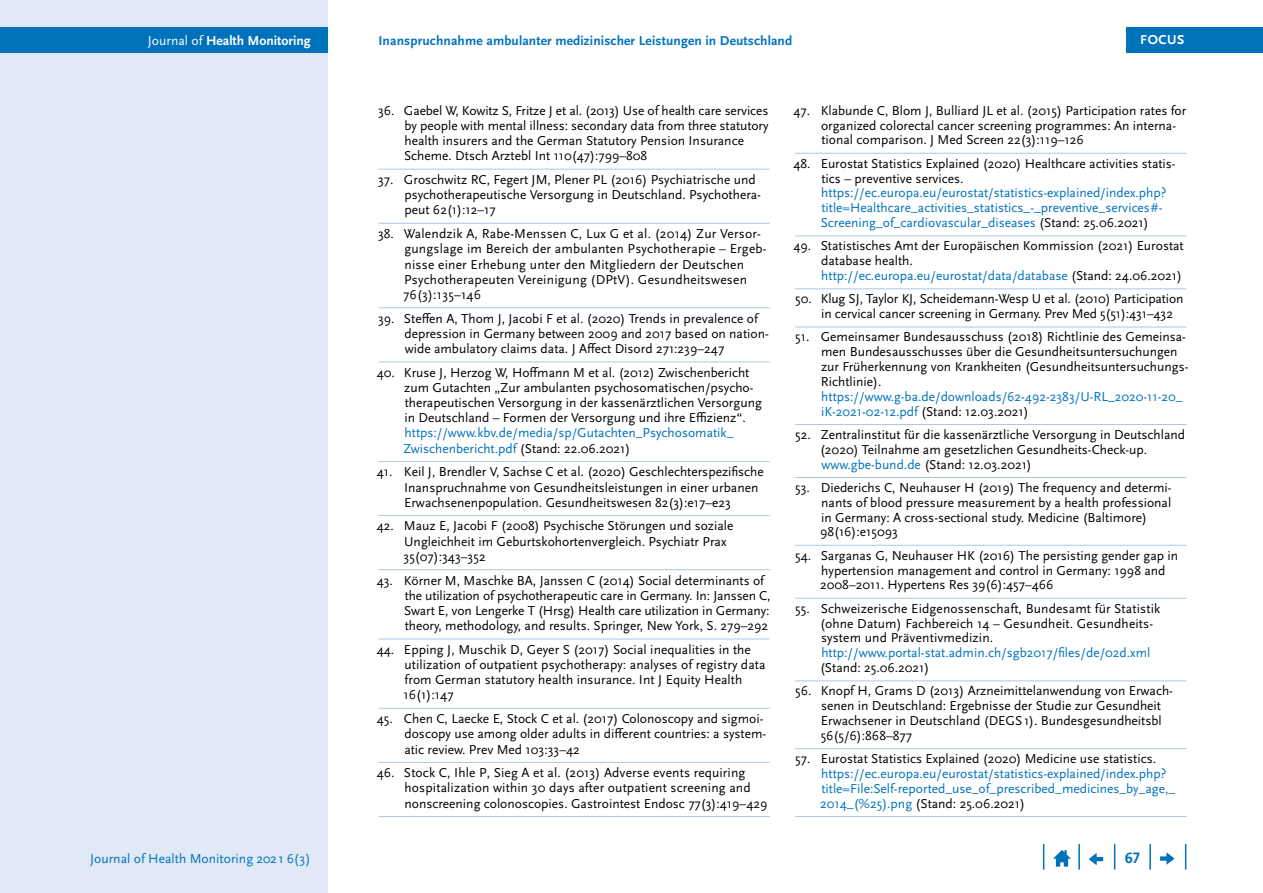
<style>
.page{position:relative;width:1263px;height:893px;background:#fff}
.page>*{position:absolute;margin:0;border:0;box-sizing:border-box;transform-origin:0 0}
.t1{font:700 15.75px "Scala Sans Pro";color:#0072bc}
.t2{font:13.65px "Scala Sans Pro";color:#0072bc}
.t3{font:700 13.65px "Scala Sans Pro";color:#fff}
.Literaturverzeichnis{font:13.5px/15.1px "Scala Sans Pro";color:#000}
.Literaturverzeichnis-2{font:13.5px/14.9px "Scala Sans Pro";color:#0072bc}
.t4{font:700 13.5px "Scala Sans Pro";letter-spacing:.01em;color:#0072bc}
.t5{font:700 13.5px "Scala Sans Pro";letter-spacing:.04em;color:#fff}
.s1{font-weight:400}
.s2{color:#0072bc}
.s3{color:#000}
</style>
<div class="page">
<div style="left:0;top:0;width:327px;height:893px;background:#e1e8f6"></div>
<div style="left:0;top:28px;width:327px;height:25px;background:#0072bc"></div>
<svg style="left:1185px;top:844px;width:1px;height:26px"></svg>
<hr style="left:1149px;top:844px;width:2px;height:26px;background:#0072bc">
<svg style="left:1114px;top:844px;width:1px;height:26px"></svg>
<hr style="left:1078px;top:844px;width:2px;height:26px;background:#0072bc">
<svg style="left:1043px;top:844px;width:1px;height:26px"></svg>
<svg style="left:1053px;top:850px;width:18px;height:17px"></svg>
<svg style="left:1089px;top:853px;width:14px;height:12px"></svg>
<svg style="left:1160px;top:852px;width:14px;height:13px"></svg>
<div style="left:1126px;top:28px;width:137px;height:25px;background:#0072bc"></div>
<hr style="left:795px;top:153px;width:391px;height:1px;background:#afc5e7">
<hr style="left:795px;top:235px;width:391px;height:1px;background:#afc5e7">
<hr style="left:795px;top:288px;width:391px;height:1px;background:#afc5e7">
<hr style="left:795px;top:327px;width:391px;height:1px;background:#afc5e7">
<hr style="left:795px;top:424px;width:391px;height:1px;background:#afc5e7">
<hr style="left:795px;top:477px;width:391px;height:1px;background:#afc5e7">
<hr style="left:795px;top:545px;width:391px;height:1px;background:#afc5e7">
<hr style="left:795px;top:598px;width:391px;height:1px;background:#afc5e7">
<hr style="left:795px;top:680px;width:391px;height:1px;background:#afc5e7">
<hr style="left:795px;top:748px;width:391px;height:1px;background:#afc5e7">
<hr style="left:795px;top:816px;width:391px;height:1px;background:#afc5e7">
<hr style="left:378px;top:169px;width:392px;height:1px;background:#afc5e7">
<hr style="left:378px;top:223px;width:392px;height:1px;background:#afc5e7">
<hr style="left:378px;top:307px;width:392px;height:1px;background:#afc5e7">
<hr style="left:378px;top:361px;width:392px;height:1px;background:#afc5e7">
<hr style="left:378px;top:461px;width:392px;height:1px;background:#afc5e7">
<hr style="left:378px;top:515px;width:392px;height:1px;background:#afc5e7">
<hr style="left:378px;top:569px;width:392px;height:1px;background:#afc5e7">
<hr style="left:378px;top:639px;width:392px;height:1px;background:#afc5e7">
<hr style="left:378px;top:708px;width:392px;height:1px;background:#afc5e7">
<hr style="left:378px;top:762px;width:392px;height:1px;background:#afc5e7">
<hr style="left:378px;top:816px;width:392px;height:1px;background:#afc5e7">
<p class="t3" style="left:148px;top:33px;width:164px"><span class="s1">Journal of</span> Health Monitoring</p>
<p class="t4" style="left:378px;top:33px;width:415px">Inanspruchnahme ambulanter medizinischer Leistungen in Deutschland</p>
<p class="t5" style="left:1140px;top:32px;width:46px">FOCUS</p>
<p class="Literaturverzeichnis" style="left:404px;top:103px;width:366px;text-indent:-26px">36. Gaebel W, Kowitz S, Fritze J et al. (2013) Use of health care services by people with mental illness: secondary data from three statutory health insurers and the German Statutory Pension Insurance Scheme. Dtsch Arztebl Int 110(47):799–808</p>
<p class="Literaturverzeichnis" style="left:404px;top:172px;width:358px;text-indent:-26px">37. Groschwitz RC, Fegert JM, Plener PL (2016) Psychiatrische und psychotherapeutische Versorgung in Deutschland. Psychothera&shy;peut 62(1):12–17</p>
<p class="Literaturverzeichnis" style="left:403px;top:226px;width:365px;text-indent:-25px">38. Walendzik A, Rabe-Menssen C, Lux G et al. (2014) Zur Versor&shy;gungslage im Bereich der ambulanten Psychotherapie – Ergeb&shy;nisse einer Erhebung unter den Mitgliedern der Deutschen Psychotherapeuten Vereinigung (DPtV). Gesundheitswesen 76(3):135–146</p>
<p class="Literaturverzeichnis" style="left:404px;top:311px;width:366px;text-indent:-26px">39. Steffen A, Thom J, Jacobi F et al. (2020) Trends in prevalence of depression in Germany between 2009 and 2017 based on nation&shy;wide ambulatory claims data. J Affect Disord 271:239–247</p>
<p class="Literaturverzeichnis" style="left:403px;top:365px;width:360px;text-indent:-27px">40. Kruse J, Herzog W, Hoffmann M et al. (2012) Zwischenbericht zum Gutachten „Zur ambulanten psychosomatischen/psycho&shy;therapeutischen Versorgung in der kassenärztlichen Versorgung in Deutschland – Formen der Versorgung und ihre Effizienz“. <span class="s2">https://www.kbv.de/media/sp/Gutachten_Psychosomatik_ Zwischenbericht.pdf</span> (Stand: 22.06.2021)</p>
<p class="Literaturverzeichnis" style="left:404px;top:464px;width:361px;text-indent:-27px">41. Keil J, Brendler V, Sachse C et al. (2020) Geschlechterspezifische<br>Inanspruchnahme von Gesundheitsleistungen in einer urbanen<br>Erwachsenenpopulation. Gesundheitswesen 82(3):e17–e23</p>
<p class="Literaturverzeichnis" style="left:404px;top:518px;width:331px;text-indent:-27px">42. Mauz E, Jacobi F (2008) Psychische Störungen und soziale<br>Ungleichheit im Geburtskohortenvergleich. Psychiatr Prax<br>35(07):343–352</p>
<p class="Literaturverzeichnis" style="left:404px;top:572px;width:368px;text-indent:-27px">43. Körner M, Maschke BA, Janssen C (2014) Social determinants of the utilization of psychotherapeutic care in Germany. In: Janssen C, Swart E, von Lengerke T (Hrsg) Health care utilization in Germany: theory, methodology, and results. Springer, New York, S. 279–292</p>
<p class="Literaturverzeichnis" style="left:403px;top:642px;width:363px;text-indent:-27px">44. Epping J, Muschik D, Geyer S (2017) Social inequalities in the utilization of outpatient psychotherapy: analyses of registry data from German statutory health insurance. Int J Equity Health 16(1):147</p>
<p class="Literaturverzeichnis" style="left:404px;top:711px;width:363px;text-indent:-28px">45. Chen C, Laecke E, Stock C et al. (2017) Colonoscopy and sigmoi&shy;doscopy use among older adults in different countries: a system&shy;atic review. Prev Med 103:33–42</p>
<p class="Literaturverzeichnis" style="left:404px;top:765px;width:364px;text-indent:-28px">46. Stock C, Ihle P, Sieg A et al. (2013) Adverse events requiring hospitalization within 30 days after outpatient screening and nonscreening colonoscopies. Gastrointest Endosc 77(3):419–429</p>
<p class="Literaturverzeichnis" style="left:821px;top:103px;width:367px;text-indent:-28px">47. Klabunde C, Blom J, Bulliard JL et al. (2015) Participation rates for organized colorectal cancer screening programmes: An interna&shy;tional comparison. J Med Screen 22(3):119–126</p>
<p class="Literaturverzeichnis-2" style="left:821px;top:156px;width:356px;text-indent:-27px"><span class="s3">48. Eurostat Statistics Explained (2020) Healthcare activities statis&shy;tics – preventive services. </span>https://ec.europa.eu/eurostat/statistics-explained/index.php? title=Healthcare_activities_statistics_-_preventive_services#- Screening_of_cardiovascular_diseases <span class="s3">(Stand: 25.06.2021)</span></p>
<p class="Literaturverzeichnis" style="left:821px;top:238px;width:364px;text-indent:-28px">49. Statistisches Amt der Europäischen Kommission (2021) Eurostat database health.<br><span class="s2">http://ec.europa.eu/eurostat/data/database</span> (Stand: 24.06.2021)</p>
<p class="Literaturverzeichnis" style="left:821px;top:291px;width:364px;text-indent:-26px">50. Klug SJ, Taylor KJ, Scheidemann-Wesp U et al. (2010) Participation in cervical cancer screening in Germany. Prev Med 5(51):431–432</p>
<p class="Literaturverzeichnis" style="left:821px;top:330px;width:369px;text-indent:-26px">51. Gemeinsamer Bundesausschuss (2018) Richtlinie des Gemeinsa&shy;men Bundesausschusses über die Gesundheitsuntersuchungen zur Früherkennung von Krankheiten (Gesundheitsuntersuchungs-Richtlinie). <span class="s2">https://www.g-ba.de/downloads/62-492-2383/U-RL_2020-11-20_ iK-2021-02-12.pdf</span> (Stand: 12.03.2021)</p>
<p class="Literaturverzeichnis" style="left:820px;top:427px;width:367px;text-indent:-25px">52. Zentralinstitut für die kassenärztliche Versorgung in Deutschland (2020) Teilnahme am gesetzlichen Gesundheits-Check-up. <span class="s2">www.gbe-bund.de</span> (Stand: 12.03.2021)</p>
<p class="Literaturverzeichnis" style="left:820px;top:480px;width:353px;text-indent:-25px">53. Diederichs C, Neuhauser H (2019) The frequency and determi&shy;nants of blood pressure measurement by a health professional in Germany: A cross-sectional study. Medicine (Baltimore)<br>98(16):e15093</p>
<p class="Literaturverzeichnis" style="left:820px;top:548px;width:359px;text-indent:-25px">54. Sarganas G, Neuhauser HK (2016) The persisting gender gap in hypertension management and control in Germany: 1998 and<br>2008–2011. Hypertens Res 39(6):457–466</p>
<p class="Literaturverzeichnis" style="left:820px;top:601px;width:342px;text-indent:-25px">55. Schweizerische Eidgenossenschaft, Bundesamt für Statistik (ohne Datum) Fachbereich 14 – Gesundheit. Gesundheits&shy;system und Präventivmedizin. <span class="s2">http://www.portal-stat.admin.ch/sgb2017/files/de/02d.xml </span>(Stand: 25.06.2021)</p>
<p class="Literaturverzeichnis" style="left:821px;top:683px;width:353px;text-indent:-26px">56. Knopf H, Grams D (2013) Arzneimittelanwendung von Erwach&shy;senen in Deutschland: Ergebnisse der Studie zur Gesundheit Erwachsener in Deutschland (DEGS1). Bundesgesundheitsbl 56(5/6):868–877</p>
<p class="Literaturverzeichnis-2" style="left:820px;top:751px;width:356px;text-indent:-25px"><span class="s3">57. Eurostat Statistics Explained (2020) Medicine use statistics. </span>https://ec.europa.eu/eurostat/statistics-explained/index.php? title=File:Self-reported_use_of_prescribed_medicines_by_age,_ 2014_(%25).png <span class="s3">(Stand: 25.06.2021)</span></p>
<p class="t2" style="left:90px;top:850px;width:222px">Journal of Health Monitoring 2021 6(3)</p>
<p class="t1" style="left:1125px;top:849px;width:16px">67</p>
</div>
